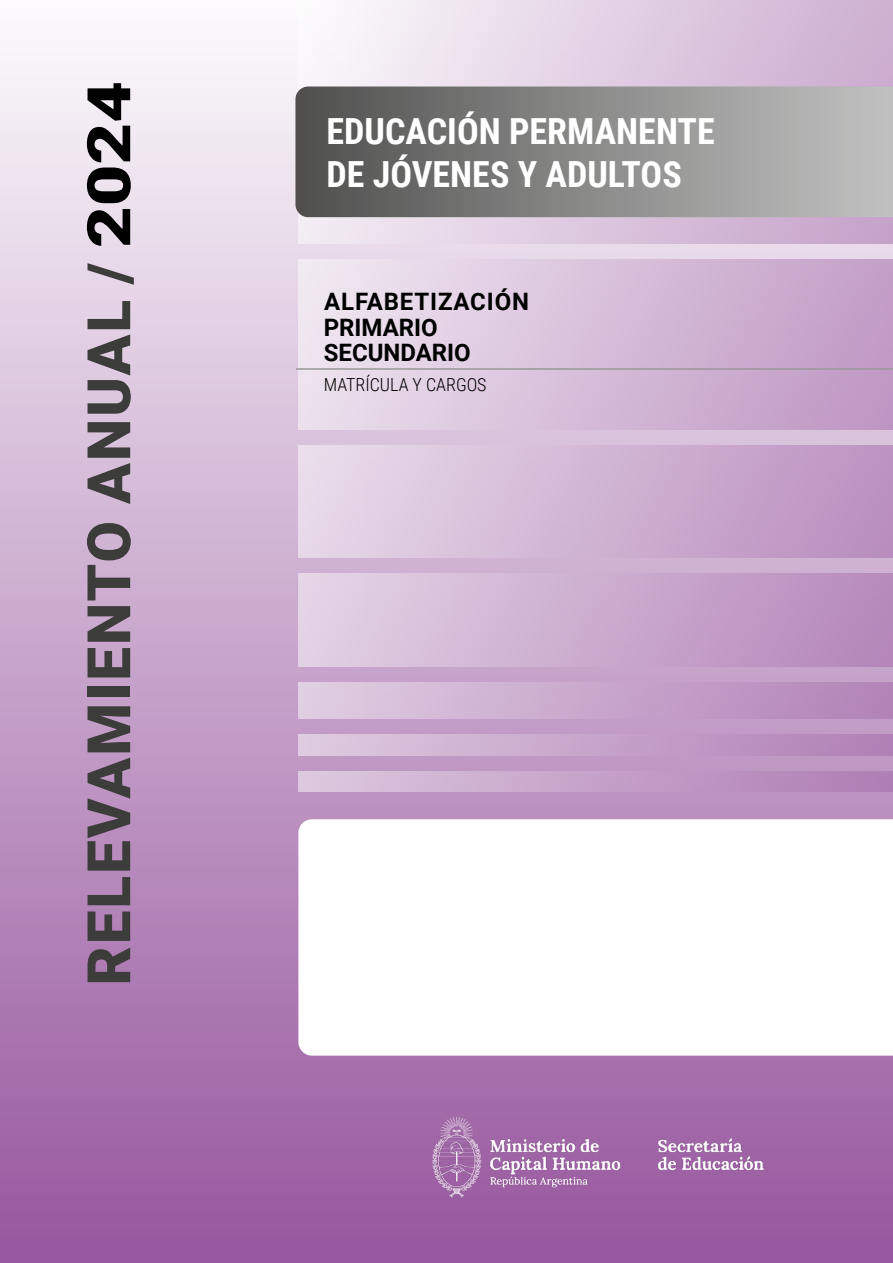
<style>
.page{position:relative;width:893px;height:1263px;background:#fff}
.page>*{position:absolute;margin:0;border:0;box-sizing:border-box;transform-origin:0 0}
.t1{font:900 60px "Roboto";letter-spacing:.035em;color:#3c3c3b}
.t2{font:700 36px/43.2px "Roboto Condensed";color:#fff}
.t3{font:700 24px/25.5px "Roboto";color:#000}
.t4{font:300 18px "Roboto Condensed";color:#000}
.s1{color:#000}
</style>
<div class="page">
<div style="left:0;top:0;width:893px;height:1263px;background:linear-gradient(to bottom,#fdfbfd,#96569e)"></div>
<div style="left:299px;top:0;width:594px;height:243px;background:linear-gradient(to right,#faf6fa,#caaace)"></div>
<div style="left:299px;top:259px;width:594px;height:171px;background:linear-gradient(to right,#efe5f0,#c099c4)"></div>
<div style="left:299px;top:446px;width:594px;height:112px;background:linear-gradient(to right,#e8dbea,#b98fbe)"></div>
<div style="left:299px;top:734px;width:594px;height:22px;background:linear-gradient(to right,#decbe0,#af7fb5)"></div>
<div style="left:299px;top:574px;width:594px;height:92px;background:linear-gradient(to right,#e3d3e5,#b587ba)"></div>
<div style="left:299px;top:682px;width:594px;height:36px;background:linear-gradient(to right,#e0cee2,#b182b7)"></div>
<div style="left:299px;top:772px;width:594px;height:19px;background:linear-gradient(to right,#ddc8df,#ae7cb4)"></div>
<svg style="left:298px;top:819px;width:595px;height:237px"></svg>
<hr style="left:296px;top:368px;width:597px;height:2px;background:#999898">
<svg style="left:295px;top:86px;width:598px;height:131px;background:#8a8a89"></svg>
<img style="left:423px;top:1107px;width:343px;height:102px">
<h1 class="t1" style="left:67px;top:985px;width:906px;rotate:-90deg">RELEVAMIENTO ANUAL / <span class="s1">2024</span></h1>
<p class="t2" style="left:326px;top:108px;width:390px">EDUCACIÓN PERMANENTE<br>DE JÓVENES Y ADULTOS</p>
<p class="t3" style="left:324px;top:288px;width:207px">ALFABETIZACIÓN<br>PRIMARIO<br>SECUNDARIO</p>
<p class="t4" style="left:324px;top:372px;width:164px">MATRÍCULA Y CARGOS</p>
</div>
